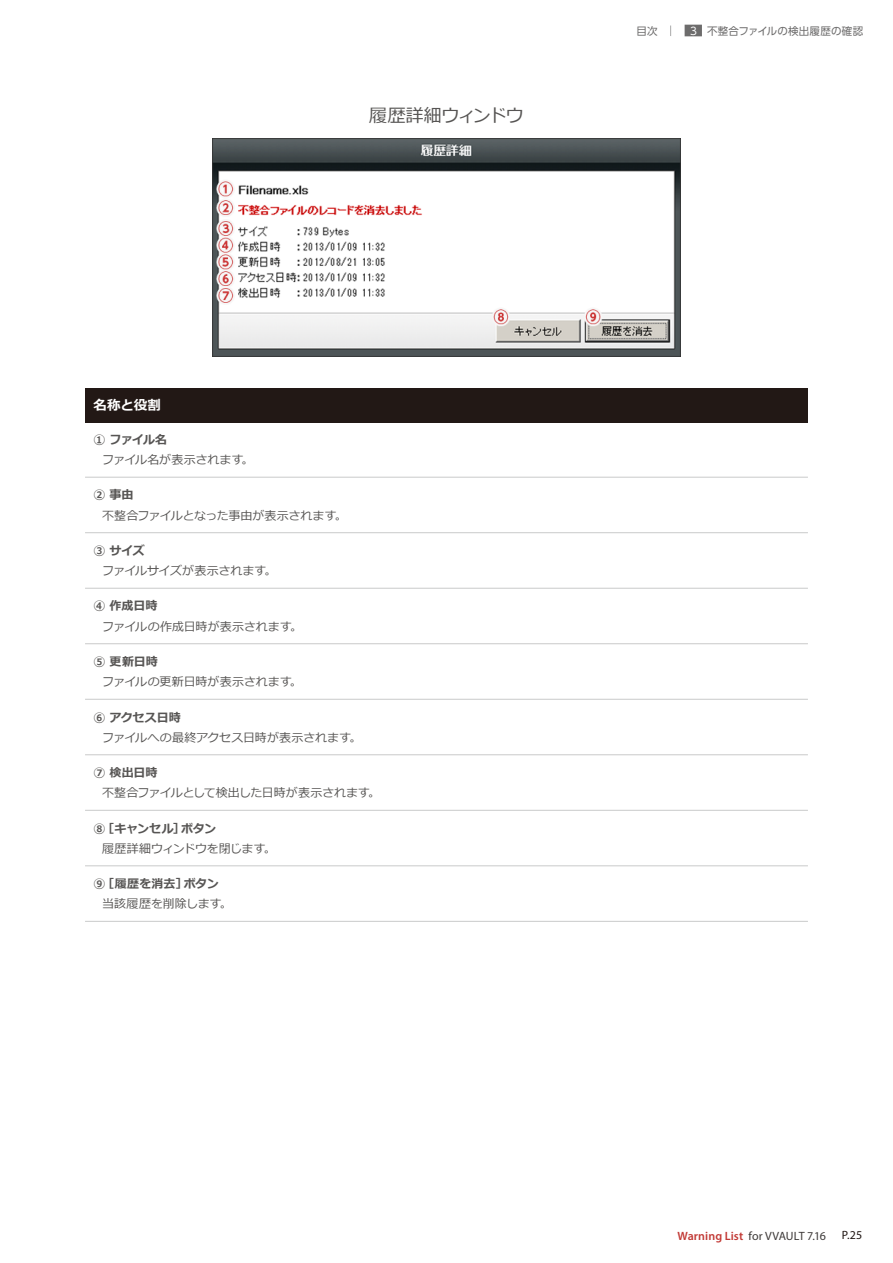
<style>
.page{position:relative;width:893px;height:1263px;background:#fff}
.page>*{position:absolute;margin:0;border:0;box-sizing:border-box;transform-origin:0 0}
.t1{font:18px "Meiryo";letter-spacing:-.04em;color:#575554}
.t2{font:700 13.5px "Meiryo";color:#fff}
.t3{font:12px "Meiryo";letter-spacing:-.01em;color:#575554}
.t4{font:700 12px "Meiryo";letter-spacing:-.01em;color:#575554}
.t5{font:12px "Myriad Pro";letter-spacing:-.005em;color:#3e3a39}
.t6{font:12px "Myriad Pro";color:#221815}
.t7{font:10.5px "UD Shin Go Pro";letter-spacing:.015em;color:#6d6c6c}
.s1{color:#fff}
.s2{font-weight:600;color:#c23a36}
</style>
<div class="page">
<img style="left:213px;top:139px;width:467px;height:218px">
<div style="left:85px;top:388px;width:723px;height:34px;background:#221815"></div>
<hr style="left:85px;top:477px;width:723px;height:1px;background:#c9caca">
<hr style="left:85px;top:588px;width:723px;height:1px;background:#c9caca">
<hr style="left:85px;top:643px;width:723px;height:1px;background:#c9caca">
<hr style="left:85px;top:699px;width:723px;height:1px;background:#c9caca">
<hr style="left:85px;top:754px;width:723px;height:1px;background:#c9caca">
<hr style="left:85px;top:532px;width:723px;height:1px;background:#c9caca">
<hr style="left:85px;top:921px;width:723px;height:1px;background:#c9caca">
<hr style="left:85px;top:810px;width:723px;height:1px;background:#c9caca">
<hr style="left:85px;top:865px;width:723px;height:1px;background:#c9caca">
<div style="left:685px;top:25px;width:17px;height:11px;background:#6d6c6c"></div>
<h1 class="t1" style="left:369px;top:103px;width:156px">履歴詳細ウィンドウ</h1>
<p class="t2" style="left:94px;top:396px;width:69px">名称と役割</p>
<p class="t4" style="left:94px;top:431px;width:75px">① ファイル名</p>
<p class="t3" style="left:102px;top:451px;width:153px">ファイル名が表示されます。</p>
<p class="t4" style="left:94px;top:487px;width:42px">② 事由</p>
<p class="t3" style="left:102px;top:507px;width:246px">不整合ファイルとなった事由が表示されます。</p>
<p class="t4" style="left:94px;top:542px;width:53px">③ サイズ</p>
<p class="t3" style="left:102px;top:562px;width:176px">ファイルサイズが表示されます。</p>
<p class="t4" style="left:94px;top:598px;width:65px">④ 作成日時</p>
<p class="t3" style="left:102px;top:618px;width:202px">ファイルの作成日時が表示されます。</p>
<p class="t4" style="left:94px;top:653px;width:66px">⑤ 更新日時</p>
<p class="t3" style="left:102px;top:673px;width:201px">ファイルの更新日時が表示されます。</p>
<p class="t4" style="left:94px;top:709px;width:89px">⑥ アクセス日時</p>
<p class="t3" style="left:102px;top:729px;width:261px">ファイルへの最終アクセス日時が表示されます。</p>
<p class="t4" style="left:94px;top:764px;width:65px">⑦ 検出日時</p>
<p class="t3" style="left:102px;top:784px;width:280px">不整合ファイルとして検出した日時が表示されます。</p>
<p class="t4" style="left:94px;top:820px;width:124px">⑧［キャンセル］ボタン</p>
<p class="t3" style="left:102px;top:840px;width:175px">履歴詳細ウィンドウを閉じます。</p>
<p class="t4" style="left:94px;top:875px;width:127px">⑨［履歴を消去］ボタン</p>
<p class="t3" style="left:102px;top:895px;width:131px">当該履歴を削除します。</p>
<p class="t7" style="left:637px;top:22px;width:22px">目次</p>
<p class="t7" style="left:679px;top:22px;width:185px">［<span class="s1">3</span>］不整合ファイルの検出履歴の確認</p>
<p class="t5" style="left:677px;top:1228px;width:150px"><span class="s2">Warning List</span> for VVAULT 7.16</p>
<p class="t6" style="left:842px;top:1228px;width:22px">P.25</p>
</div>
